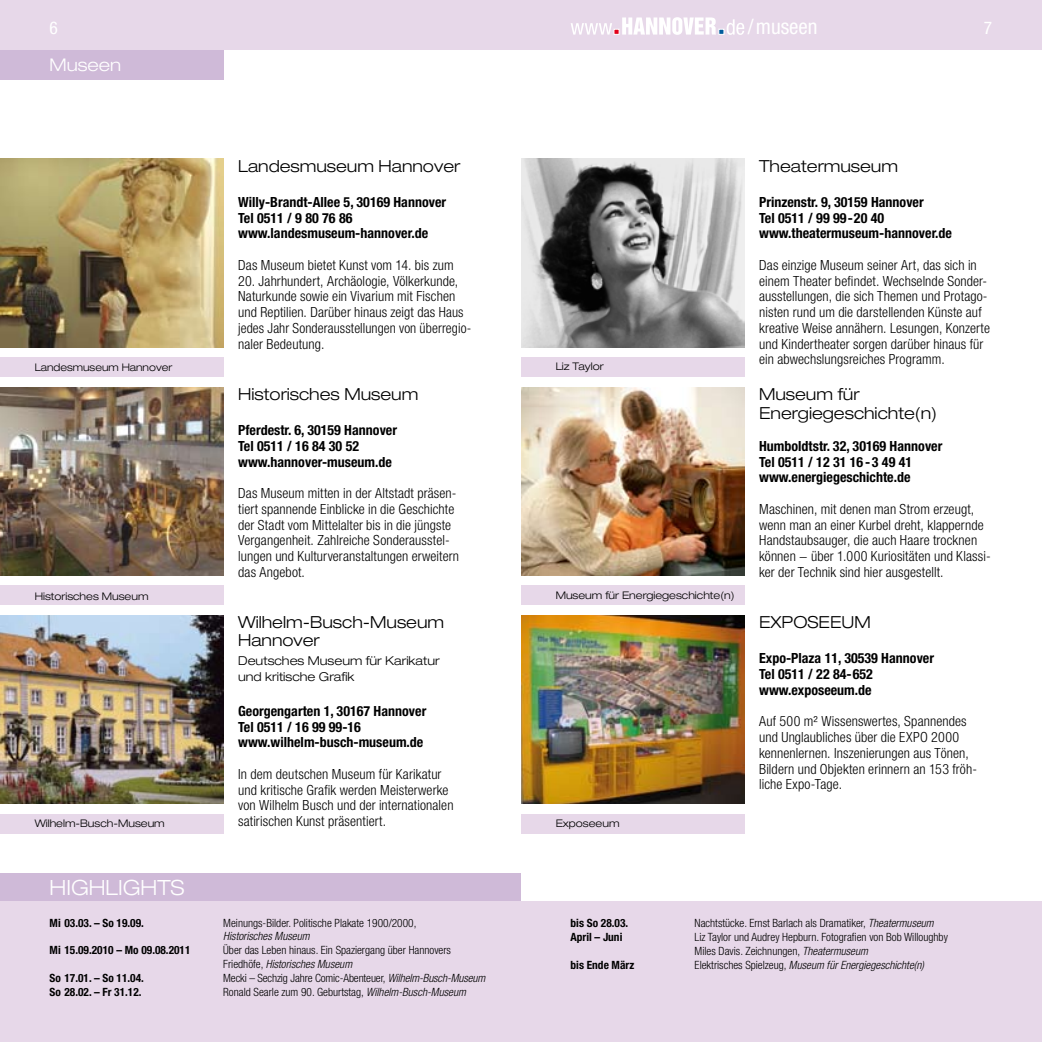
<style>
.page{position:relative;width:1042px;height:1042px;background:#fff}
.page>*{position:absolute;margin:0;border:0;box-sizing:border-box;transform-origin:0 0}
.t1{font:300 expanded 21px "Helvetica Neue LT";color:#fff}
.t2{font:condensed 21px "Helvetica Neue LT";color:#fff}
.t3{font:300 expanded 17.5px "Helvetica Neue LT";color:#fff}
.t4{font:condensed 17.5px "Helvetica Neue LT";color:#fff}
.t5{font:300 expanded 16.62px/19.2px "Helvetica Neue LT";color:#000}
.t6{font:300 condensed 14px/15.8px "Helvetica Neue LT";letter-spacing:.005em;color:#000}
.t7{font:700 condensed 14px/15.8px "Helvetica Neue LT";color:#000}
.t8{font:300 expanded 12.25px/15.8px "Helvetica Neue LT";color:#000}
.t9{font:300 condensed 11.38px/14px "Helvetica Neue LT";color:#000}
.t10{font:700 condensed 11.38px "Helvetica Neue LT";color:#000}
.t11{font:italic 300 condensed 11.38px "Helvetica Neue LT";color:#000}
.t12{font:300 expanded 10.5px "Helvetica Neue LT";color:#000}
.s1{font-style:italic}
.s2{font-style:normal}
</style>
<div class="page">
<div style="left:0;top:873px;width:521px;height:29px;background:#cfbad8"></div>
<div style="left:0;top:0;width:521px;height:50px;background:#e7d8e9"></div>
<div style="left:0;top:902px;width:521px;height:140px;background:#e7d8e9"></div>
<div style="left:0;top:50px;width:223px;height:29px;background:#cfbad8"></div>
<div style="left:521px;top:0;width:521px;height:50px;background:#e7d8e9"></div>
<div style="left:521px;top:902px;width:521px;height:140px;background:#e7d8e9"></div>
<img style="left:0;top:159px;width:223px;height:188px">
<img style="left:0;top:387px;width:223px;height:188px">
<img style="left:521px;top:387px;width:223px;height:188px">
<img style="left:521px;top:615px;width:223px;height:189px">
<svg style="left:571px;top:17px;width:173px;height:18px"></svg>
<img style="left:0;top:615px;width:223px;height:189px">
<img style="left:521px;top:159px;width:223px;height:188px">
<div style="left:0;top:585px;width:223px;height:20px;background:#e7d8e9"></div>
<div style="left:0;top:814px;width:223px;height:19px;background:#e7d8e9"></div>
<div style="left:0;top:357px;width:223px;height:20px;background:#e7d8e9"></div>
<div style="left:521px;top:357px;width:223px;height:20px;background:#e7d8e9"></div>
<div style="left:521px;top:585px;width:223px;height:20px;background:#e7d8e9"></div>
<div style="left:521px;top:814px;width:223px;height:19px;background:#e7d8e9"></div>
<h1 class="t2" style="left:748px;top:15px;width:71px">/museen</h1>
<p class="t4" style="left:50px;top:18px;width:10px">6</p>
<p class="t4" style="left:984px;top:17px;width:10px">7</p>
<p class="t3" style="left:50px;top:54px;width:73px">Museen</p>
<p class="t12" style="left:35px;top:361px;width:139px">Landesmuseum Hannover</p>
<p class="t12" style="left:35px;top:589px;width:115px">Historisches Museum</p>
<p class="t12" style="left:35px;top:817px;width:132px">Wilhelm-Busch-Museum</p>
<p class="t5" style="left:238px;top:156px;width:224px">Landesmuseum Hannover</p>
<p class="t7" style="left:238px;top:194px;width:210px">Willy-Brandt-Allee 5, 30169 Hannover<br>Tel 0511 / 9 80 76 86 www.landesmuseum-hannover.de</p>
<p class="t6" style="left:238px;top:257px;width:217px">Das Museum bietet Kunst vom 14. bis zum</p>
<p class="t6" style="left:238px;top:273px;width:235px">20. Jahrhundert, Archäologie, Völkerkunde, Naturkunde sowie ein Vivarium mit Fischen und Reptilien. Darüber hinaus zeigt das Haus jedes Jahr Sonderausstellungen von überregio&shy;naler Bedeutung.</p>
<p class="t5" style="left:238px;top:384px;width:182px">Historisches Museum</p>
<p class="t7" style="left:238px;top:422px;width:160px">Pferdestr. 6, 30159 Hannover<br>Tel 0511 / 16 84 30 52 www.hannover-museum.de</p>
<p class="t6" style="left:238px;top:485px;width:222px">Das Museum mitten in der Altstadt präsen&shy;tiert spannende Einblicke in die Geschichte der Stadt vom Mittelalter bis in die jüngste Vergangenheit. Zahlreiche Sonderausstel&shy;lungen und Kulturveranstaltungen erweitern das Angebot.</p>
<p class="t5" style="left:238px;top:613px;width:207px;line-height:17.5px">Wilhelm-Busch-Museum<br>Hannover</p>
<p class="t8" style="left:238px;top:652px;width:203px">Deutsches Museum für Karikatur und kritische Grafik</p>
<p class="t7" style="left:238px;top:703px;width:190px">Georgengarten 1, 30167 Hannover<br>Tel 0511 / 16 99 99-16 www.wilhelm-busch-museum.de</p>
<p class="t6" style="left:238px;top:766px;width:217px">In dem deutschen Museum für Karikatur und kritische Grafik werden Meisterwerke von Wilhelm Busch und der internationalen satirischen Kunst präsentiert.</p>
<p class="t12" style="left:556px;top:360px;width:49px">Liz Taylor</p>
<p class="t12" style="left:556px;top:589px;width:180px">Museum für Energiegeschichte(n)</p>
<p class="t12" style="left:556px;top:812px;width:72px">EXPOSEEUM</p>
<p class="t12" style="left:556px;top:817px;width:65px">Exposeeum</p>
<p class="t5" style="left:759px;top:156px;width:140px">Theatermuseum</p>
<p class="t7" style="left:759px;top:194px;width:194px">Prinzenstr. 9, 30159 Hannover<br>Tel 0511 / 99 99-20 40 www.theatermuseum-hannover.de</p>
<p class="t6" style="left:759px;top:257px;width:232px">Das einzige Museum seiner Art, das sich in einem Theater befindet. Wechselnde Sonder&shy;ausstellungen, die sich Themen und Protago&shy;nisten rund um die darstellenden Künste auf kreative Weise annähern. Lesungen, Konzerte und Kindertheater sorgen darüber hinaus für ein abwechslungsreiches Programm.</p>
<p class="t5" style="left:759px;top:384px;width:179px">Museum für<br>Energiegeschichte(n)</p>
<p class="t7" style="left:759px;top:438px;width:185px">Humboldtstr. 32, 30169 Hannover<br>Tel 0511 / 12 31 16 -3 49 41 www.energiegeschichte.de</p>
<p class="t6" style="left:759px;top:501px;width:233px">Maschinen, mit denen man Strom erzeugt, wenn man an einer Kurbel dreht, klappernde Handstaubsauger, die auch Haare trocknen können − über 1.000 Kuriositäten und Klassi&shy;ker der Technik sind hier ausgestellt.</p>
<p class="t5" style="left:759px;top:612px;width:113px">EXPOSEEUM</p>
<p class="t7" style="left:759px;top:650px;width:176px">Expo-Plaza 11, 30539 Hannover<br>Tel 0511 / 22 84-652 www.exposeeum.de</p>
<p class="t6" style="left:759px;top:713px;width:219px">Auf 500 m² Wissenswertes, Spannendes und Unglaubliches über die EXPO 2000 kennenlernen. Inszenierungen aus Tönen, Bildern und Objekten erinnern an 153 fröh&shy;liche Expo-Tage.</p>
<h1 class="t1" style="left:50px;top:875px;width:136px">HIGHLIGHTS</h1>
<p class="t10" style="left:50px;top:916px;width:96px">Mi 03.03. – So 19.09.</p>
<p class="t9" style="left:223px;top:916px;width:195px">Meinungs-Bilder. Politische Plakate 1900/2000,</p>
<p class="t11" style="left:223px;top:929px;width:88px">Historisches Museum</p>
<p class="t10" style="left:50px;top:943px;width:142px">Mi 15.09.2010 – Mo 09.08.2011</p>
<p class="t9" style="left:223px;top:943px;width:229px">Über das Leben hinaus. Ein Spaziergang über Hannovers<br>Friedhöfe, <span class="s1">Historisches Museum</span></p>
<p class="t10" style="left:50px;top:971px;width:96px">So 17.01. – So 11.04.</p>
<p class="t9" style="left:223px;top:971px;width:263px">Mecki – Sechzig Jahre Comic-Abenteuer, <span class="s1">Wilhelm-Busch-Museum</span></p>
<p class="t10" style="left:50px;top:985px;width:93px">So 28.02. – Fr 31.12.</p>
<p class="t9" style="left:223px;top:985px;width:244px">Ronald Searle zum 90. Geburtstag, <span class="s1">Wilhelm-Busch-Museum</span></p>
<p class="t10" style="left:570px;top:916px;width:59px">bis So 28.03.</p>
<p class="t9" style="left:694px;top:916px;width:241px">Nachtstücke. Ernst Barlach als Dramatiker, <span class="s1">Theatermuseum</span></p>
<p class="t10" style="left:570px;top:930px;width:53px">April – Juni</p>
<p class="t9" style="left:694px;top:930px;width:255px">Liz Taylor und Audrey Hepburn. Fotografien von Bob Willoughby<br>Miles Davis. Zeichnungen, <span class="s1">Theatermuseum</span></p>
<p class="t10" style="left:570px;top:958px;width:65px">bis Ende März</p>
<p class="t11" style="left:694px;top:958px;width:231px"><span class="s2">Elektrisches Spielzeug,</span> Museum für Energiegeschichte(n)</p>
</div>
